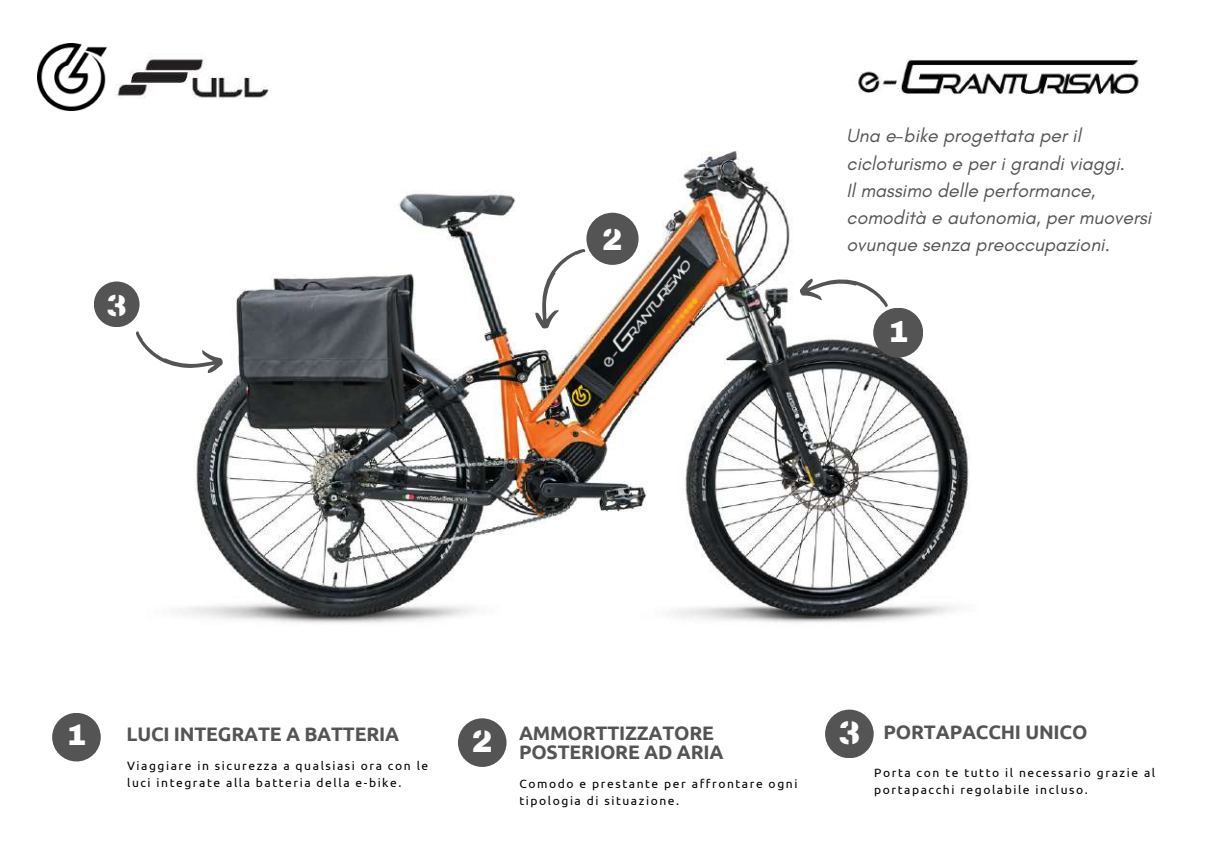
<style>
.page{position:relative;width:1208px;height:857px;background:#fff}
.page>*{position:absolute;margin:0;border:0;box-sizing:border-box;transform-origin:0 0}
.t1{font:32.8px "Archicoco";color:#fff}
.t2{font:31.2px "Archicoco";color:#fff}
.t3{font:30.6px "Archicoco";color:#fff}
.t4{font:29.8px "Archicoco";color:#fff}
.t5{font:700 19.6px/19.4px "Ubuntu";letter-spacing:-.01em;color:#545454}
.t6{font:italic 19.4px/27px "Glacial Indifference";color:#545454}
.t7{font:12px/16.6px "Ubuntu";letter-spacing:.13em;color:#000}
</style>
<div class="page">
<div style="left:52px;top:712px;width:49px;height:49px;background:#545454;border-radius:50%"></div>
<div style="left:458px;top:718px;width:48px;height:48px;background:#545454;border-radius:50%"></div>
<div style="left:825px;top:709px;width:48px;height:49px;background:#545454;border-radius:50%"></div>
<img style="left:177px;top:151px;width:793px;height:472px">
<svg style="left:798px;top:275px;width:92px;height:33px"></svg>
<div style="left:873px;top:308px;width:50px;height:49px;background:#545454;border-radius:50%"></div>
<svg style="left:136px;top:330px;width:90px;height:49px"></svg>
<div style="left:586px;top:213px;width:52px;height:52px;background:#545454;border-radius:50%"></div>
<svg style="left:528px;top:240px;width:58px;height:92px"></svg>
<div style="left:94px;top:281px;width:45px;height:46px;background:#545454;border-radius:50%"></div>
<img style="left:38px;top:43px;width:69px;height:68px">
<img style="left:117px;top:59px;width:152px;height:40px">
<img style="left:584px;top:241px;width:124px;height:142px">
<img style="left:858px;top:57px;width:282px;height:38px">
<h3 class="t3" style="left:106px;top:282px;width:22px">3</h3>
<h3 class="t3" style="left:602px;top:216px;width:22px">2</h3>
<h3 class="t6" style="left:846px;top:122px;width:306px">Una e-bike progettata per il cicloturismo e per i grandi viaggi.<br>Il massimo delle performance, comodità e autonomia, per muoversi ovunque senza preoccupazioni.</h3>
<h3 class="t3" style="left:888px;top:308px;width:22px">1</h3>
<h3 class="t4" style="left:67px;top:711px;width:21px">1</h3>
<h3 class="t5" style="left:127px;top:723px;width:274px">LUCI INTEGRATE A BATTERIA</h3>
<h2 class="t2" style="left:472px;top:717px;width:22px">2</h2>
<h1 class="t1" style="left:838px;top:708px;width:23px">3</h1>
<p class="t7" style="left:127px;top:757px;width:303px">Viaggiare in sicurezza a qualsiasi ora con le luci integrate alla batteria della e-bike.</p>
<h3 class="t5" style="left:519px;top:722px;width:206px">AMMORTTIZZATORE<br>POSTERIORE AD ARIA</h3>
<p class="t7" style="left:519px;top:775px;width:279px">Comodo e prestante per affrontare ogni tipologia di situazione.</p>
<h3 class="t5" style="left:883px;top:722px;width:205px">PORTAPACCHI UNICO</h3>
<p class="t7" style="left:874px;top:764px;width:282px">Porta con te tutto il necessario grazie al portapacchi regolabile incluso.</p>
</div>
